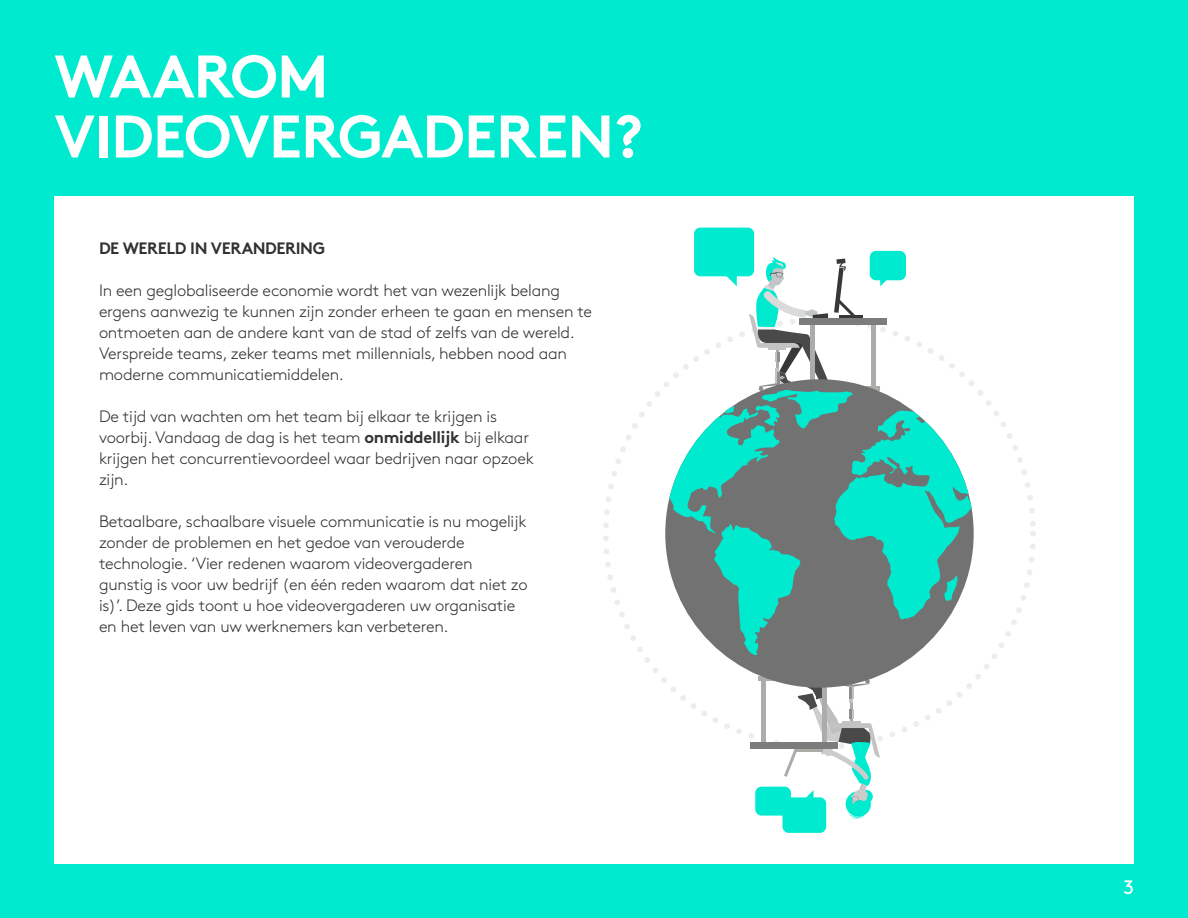
<style>
.page{position:relative;width:1188px;height:918px;background:#00ead0}
.page>*{position:absolute;margin:0;border:0;box-sizing:border-box;transform-origin:0 0}
.t1{font:700 60px/60px "Brown Pro";letter-spacing:-.015em;color:#fff}
.t2{font:19.5px "Brown Pro";color:#fff}
.t3{font:300 16.5px/21px "Brown Pro";letter-spacing:-.015em;color:#2f3132}
.t4{font:700 16.5px "Brown Pro";letter-spacing:-.025em;color:#2f3132}
.s1{font-weight:700}
</style>
<div class="page">
<div style="left:54px;top:196px;width:1080px;height:668px;background:#fff"></div>
<svg style="left:603px;top:382px;width:433px;height:367px"></svg>
<hr style="left:762px;top:680px;width:4px;height:64px;background:#adaca8">
<hr style="left:758px;top:677px;width:15px;height:4px;background:#adaca8">
<div style="left:751px;top:743px;width:87px;height:6px;background:#7c7c7c"></div>
<div style="left:665px;top:379px;width:309px;height:309px;background:#727272;border-radius:50%"></div>
<div style="left:694px;top:228px;width:60px;height:48px;background:#00ead0;border-radius:6px"></div>
<div style="left:870px;top:251px;width:36px;height:29px;background:#00ead0;border-radius:6px"></div>
<svg style="left:665px;top:257px;width:309px;height:398px"></svg>
<div style="left:782px;top:797px;width:44px;height:36px;background:#00ead0;border-radius:6px"></div>
<svg style="left:784px;top:679px;width:96px;height:140px"></svg>
<div style="left:755px;top:787px;width:36px;height:29px;background:#00ead0;border-radius:6px"></div>
<h1 class="t1" style="left:54px;top:40px;width:590px">WAAROM<br>VIDEOVERGADEREN?</h1>
<p class="t4" style="left:99px;top:235px;width:228px">DE WERELD IN VERANDERING</p>
<p class="t3" style="left:99px;top:278px;width:495px">In een geglobaliseerde economie wordt het van wezenlijk belang ergens aanwezig te kunnen zijn zonder erheen te gaan en mensen te ontmoeten aan de andere kant van de stad of zelfs van de wereld.<br>Verspreide teams, zeker teams met millennials, hebben nood aan moderne communicatiemiddelen.</p>
<p class="t3" style="left:99px;top:404px;width:436px">De tijd van wachten om het team bij elkaar te krijgen is voorbij. Vandaag de dag is het team <span class="s1">onmiddellijk</span> bij elkaar krijgen het concurrentievoordeel waar bedrijven naar opzoek zijn.</p>
<p class="t3" style="left:99px;top:510px;width:430px">Betaalbare, schaalbare visuele communicatie is nu mogelijk zonder de problemen en het gedoe van verouderde technologie. ‘Vier redenen waarom videovergaderen gunstig is voor uw bedrijf (en één reden waarom dat niet zo is)’. Deze gids toont u hoe videovergaderen uw organisatie en het leven van uw werknemers kan verbeteren.</p>
<p class="t2" style="left:1123px;top:872px;width:12px">3</p>
</div>
